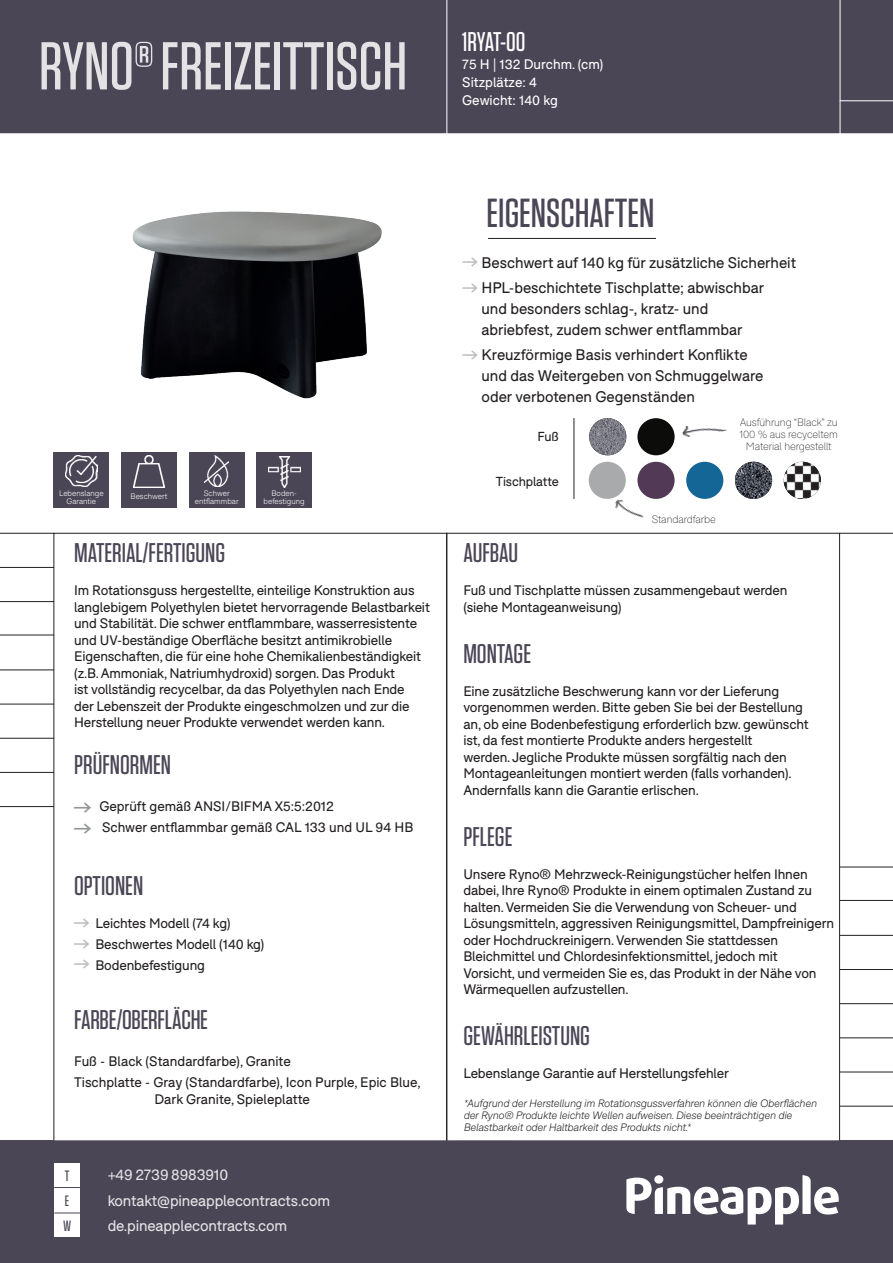
<style>
.page{position:relative;width:893px;height:1263px;background:#fff}
.page>*{position:absolute;margin:0;border:0;box-sizing:border-box;transform-origin:0 0}
.t1{font:500 67.5px "Tungsten";color:#fff}
.t2{font:500 40.5px "Tungsten";color:#4b4656}
.FEATURES___OPTIONS_bullets{font:500 27px "Tungsten";color:#4b4656}
.t3{font:500 27px "Tungsten";letter-spacing:-.01em;color:#fff}
.FEATURES___OPTIONS_bullets-2{font:15px/21px "F37 Bolton";color:#231f20}
.t4{font:15px "F37 Bolton";letter-spacing:-.01em;color:#fff}
.t5{font:500 15px "Tungsten";color:#4b4656}
.FEATURES___OPTIONS_bullets-3{font:13.5px/16.5px "F37 Bolton";letter-spacing:-.01em;color:#231f20}
.t6{font:13.5px "F37 Bolton";color:#fff}
.PL_sub_product{font:12.75px "F37 Bolton";letter-spacing:-.01em;color:#231f20}
.t7{font:italic 300 10.5px/12px "F37 Bolton";letter-spacing:-.01em;color:#231f20}
.PL_sub_product-2{font:100 10.5px/12px "F37 Bolton";letter-spacing:-.01em;color:#231f20;text-align:center}
.t8{font:300 7.8px/7.8px "F37 Bolton";color:#fff;text-align:center}
.s1{font-family:"Pinearrow";font-size:15px;color:#939598}
.s2{font-family:"Pinearrow";font-size:13.5px;color:#bcbdc0}
</style>
<div class="page">
<div style="left:1px;top:1px;width:891px;height:131px;background:#4b4656"></div>
<div style="left:0;top:0;width:893px;height:133px;border:2px solid #4b4656"></div>
<div style="left:1px;top:1141px;width:891px;height:121px;background:#4b4656"></div>
<div style="left:0;top:1140px;width:893px;height:123px;border:2px solid #4b4656"></div>
<hr style="left:840px;top:867px;width:53px;height:1px;background:#231f20">
<hr style="left:840px;top:1003px;width:53px;height:1px;background:#231f20">
<hr style="left:840px;top:935px;width:53px;height:1px;background:#231f20">
<hr style="left:840px;top:1072px;width:53px;height:1px;background:#231f20">
<hr style="left:840px;top:1037px;width:53px;height:1px;background:#231f20">
<hr style="left:840px;top:969px;width:53px;height:1px;background:#231f20">
<hr style="left:840px;top:1106px;width:53px;height:1px;background:#231f20">
<img style="left:132px;top:211px;width:250px;height:188px">
<hr style="left:840px;top:900px;width:53px;height:1px;background:#231f20">
<svg style="left:626px;top:1175px;width:213px;height:49px"></svg>
<div style="left:654px;top:1175px;width:9px;height:9px;background:#fff;border-radius:50%"></div>
<div style="left:54px;top:1162px;width:26px;height:25px;background:#fff"></div>
<div style="left:54px;top:1187px;width:26px;height:25px;background:#fff"></div>
<svg style="left:54px;top:1187px;width:26px;height:1px"></svg>
<hr style="left:840px;top:533px;width:53px;height:1px;background:#231f20">
<div style="left:256px;top:452px;width:56px;height:55px;background:#4b4656"></div>
<img style="left:268px;top:457px;width:32px;height:30px">
<div style="left:121px;top:452px;width:56px;height:55px;background:#4b4656"></div>
<img style="left:134px;top:456px;width:30px;height:31px">
<div style="left:189px;top:452px;width:55px;height:55px;background:#4b4656"></div>
<img style="left:204px;top:456px;width:25px;height:31px">
<div style="left:53px;top:452px;width:56px;height:55px;background:#4b4656"></div>
<img style="left:66px;top:456px;width:31px;height:31px">
<hr style="left:488px;top:238px;width:168px;height:1px;background:#231f20">
<hr style="left:840px;top:0;width:1px;height:135px;background:#fff">
<hr style="left:840px;top:100px;width:53px;height:1px;background:#fff">
<hr style="left:446px;top:0;width:1px;height:134px;background:#fff">
<hr style="left:0;top:601px;width:54px;height:1px;background:#231f20">
<hr style="left:0;top:738px;width:54px;height:1px;background:#231f20">
<hr style="left:0;top:669px;width:54px;height:1px;background:#231f20">
<hr style="left:0;top:533px;width:54px;height:1px;background:#231f20">
<hr style="left:0;top:806px;width:54px;height:1px;background:#231f20">
<hr style="left:0;top:772px;width:54px;height:1px;background:#231f20">
<hr style="left:0;top:704px;width:54px;height:1px;background:#231f20">
<hr style="left:0;top:567px;width:54px;height:1px;background:#231f20">
<hr style="left:0;top:635px;width:54px;height:1px;background:#231f20">
<div style="left:54px;top:1212px;width:26px;height:25px;background:#fff"></div>
<svg style="left:54px;top:1212px;width:26px;height:1px"></svg>
<div style="left:637px;top:462px;width:38px;height:37px;background:#523a57;border-radius:50%"></div>
<div style="left:686px;top:462px;width:37px;height:37px;background:#146697;border-radius:50%"></div>
<div style="left:589px;top:462px;width:37px;height:37px;background:#a9aaac;border-radius:50%"></div>
<img style="left:735px;top:462px;width:37px;height:37px;border-radius:19px">
<div style="left:637px;top:418px;width:38px;height:37px;background:#0c0c0a;border-radius:50%"></div>
<img style="left:784px;top:462px;width:37px;height:37px;border-radius:19px">
<img style="left:589px;top:418px;width:37px;height:37px;border-radius:19px">
<hr style="left:574px;top:418px;width:1px;height:81px;background:#231f20">
<img style="left:682px;top:426px;width:45px;height:11px">
<img style="left:613px;top:497px;width:31px;height:21px">
<h1 class="t1" style="left:39px;top:31px;width:370px">RYNO® FREIZEITTISCH</h1>
<p class="t3" style="left:462px;top:27px;width:65px">1RYAT-00</p>
<p class="t6" style="left:462px;top:56px;width:150px">75 H | 132 Durchm. (cm)∅</p>
<p class="t6" style="left:462px;top:74px;width:76px">Sitzplätze: 4</p>
<p class="t6" style="left:462px;top:92px;width:97px">Gewicht: 140 kg</p>
<p class="t8" style="left:59px;top:489px;width:46px">Lebenslange<br>Garantie</p>
<p class="t8" style="left:131px;top:492px;width:38px">Beschwert</p>
<p class="t8" style="left:204px;top:489px;width:27px">Schwer</p>
<p class="t8" style="left:195px;top:497px;width:45px">entflammbar</p>
<p class="t8" style="left:271px;top:489px;width:27px">Boden-</p>
<p class="t8" style="left:264px;top:497px;width:43px">befestigung</p>
<p class="FEATURES___OPTIONS_bullets" style="left:74px;top:539px;width:152px">MATERIAL/FERTIGUNG</p>
<p class="FEATURES___OPTIONS_bullets-3" style="left:74px;top:582px;width:357px">Im Rotationsguss hergestellte, einteilige Konstruktion aus langlebigem Polyethylen bietet hervorragende Belastbarkeit und Stabilität. Die schwer entflammbare, wasserresistente und UV-beständige Oberfläche besitzt antimikrobielle Eigenschaften, die für eine hohe Chemikalienbeständigkeit (z.B. Ammoniak, Natriumhydroxid) sorgen. Das Produkt<br>ist vollständig recycelbar, da das Polyethylen nach Ende<br>der Lebenszeit der Produkte eingeschmolzen und zur die Herstellung neuer Produkte verwendet werden kann.</p>
<p class="FEATURES___OPTIONS_bullets" style="left:74px;top:750px;width:98px">PRÜFNORMEN</p>
<p class="FEATURES___OPTIONS_bullets-3" style="left:74px;top:798px;width:261px"><span class="s1">A</span> Geprüft gemäß ANSI/BIFMA X5:5:2012</p>
<p class="FEATURES___OPTIONS_bullets-3" style="left:74px;top:819px;width:341px"><span class="s1">A</span> Schwer entflammbar gemäß CAL 133 und UL 94 HB</p>
<p class="FEATURES___OPTIONS_bullets" style="left:74px;top:872px;width:71px">OPTIONEN</p>
<p class="FEATURES___OPTIONS_bullets-3" style="left:74px;top:915px;width:158px"><sup>A</sup>Leichtes Modell (74 kg)</p>
<p class="FEATURES___OPTIONS_bullets-3" style="left:74px;top:936px;width:192px"><sup>A</sup>Beschwertes Modell (140 kg)</p>
<p class="FEATURES___OPTIONS_bullets-3" style="left:74px;top:957px;width:132px"><sup>A</sup>Bodenbefestigung</p>
<p class="FEATURES___OPTIONS_bullets" style="left:74px;top:1006px;width:135px">FARBE/OBERFLÄCHE</p>
<p class="FEATURES___OPTIONS_bullets-3" style="left:74px;top:1053px;width:218px">Fuß - Black (Standardfarbe), Granite</p>
<p class="FEATURES___OPTIONS_bullets-3" style="left:74px;top:1074px;width:348px">Tischplatte - Gray (Standardfarbe), Icon Purple, Epic Blue,</p>
<p class="FEATURES___OPTIONS_bullets-3" style="left:154px;top:1091px;width:157px">Dark Granite, Spieleplatte</p>
<p class="t5" style="left:65px;top:1168px;width:6px">T</p>
<p class="t4" style="left:107px;top:1166px;width:122px">+49 2739 8983910</p>
<p class="t5" style="left:65px;top:1193px;width:6px">E</p>
<p class="t4" style="left:107px;top:1191px;width:224px">kontakt@pineapplecontracts.com</p>
<p class="t5" style="left:63px;top:1218px;width:10px">W</p>
<p class="t4" style="left:107px;top:1217px;width:181px">de.pineapplecontracts.com</p>
<p class="t2" style="left:487px;top:192px;width:169px">EIGENSCHAFTEN</p>
<p class="FEATURES___OPTIONS_bullets-2" style="left:462px;top:252px;width:335px"><span class="s2">A</span>Beschwert auf 140 kg für zusätzliche Sicherheit</p>
<p class="FEATURES___OPTIONS_bullets-2" style="left:481px;top:277px;width:284px;text-indent:-19px"><span class="s2">A</span>HPL-beschichtete Tischplatte; abwischbar und besonders schlag-, kratz- und abriebfest, zudem schwer entflammbar</p>
<p class="FEATURES___OPTIONS_bullets-2" style="left:481px;top:344px;width:283px;text-indent:-19px"><span class="s2">A</span>Kreuzförmige Basis verhindert Konflikte und das Weitergeben von Schmuggelware oder verbotenen Gegenständen</p>
<p class="PL_sub_product" style="left:537px;top:429px;width:23px">Fuß</p>
<p class="PL_sub_product" style="left:496px;top:474px;width:64px">Tischplatte</p>
<p class="PL_sub_product-2" style="left:739px;top:416px;width:100px">Ausführung “Black” zu<br>100 % aus recyceltem<br>Material hergestellt</p>
<p class="PL_sub_product-2" style="left:652px;top:513px;width:66px">Standardfarbe</p>
<p class="FEATURES___OPTIONS_bullets" style="left:463px;top:539px;width:56px">AUFBAU</p>
<p class="FEATURES___OPTIONS_bullets-3" style="left:463px;top:582px;width:326px">Fuß und Tischplatte müssen zusammengebaut werden (siehe Montageanweisung)</p>
<p class="FEATURES___OPTIONS_bullets" style="left:463px;top:639px;width:69px">MONTAGE</p>
<p class="FEATURES___OPTIONS_bullets-3" style="left:463px;top:683px;width:317px">Eine zusätzliche Beschwerung kann vor der Lieferung</p>
<p class="FEATURES___OPTIONS_bullets-3" style="left:463px;top:699px;width:341px">vorgenommen werden. Bitte geben Sie bei der Bestellung</p>
<p class="FEATURES___OPTIONS_bullets-3" style="left:463px;top:716px;width:347px">an, ob eine Bodenbefestigung erforderlich bzw. gewünscht</p>
<p class="FEATURES___OPTIONS_bullets-3" style="left:463px;top:732px;width:291px">ist, da fest montierte Produkte anders hergestellt</p>
<p class="FEATURES___OPTIONS_bullets-3" style="left:463px;top:749px;width:325px">werden. Jegliche Produkte müssen sorgfältig nach den</p>
<p class="FEATURES___OPTIONS_bullets-3" style="left:463px;top:765px;width:330px">Montageanleitungen montiert werden (falls vorhanden).</p>
<p class="FEATURES___OPTIONS_bullets-3" style="left:463px;top:782px;width:237px">Andernfalls kann die Garantie erlischen.</p>
<p class="FEATURES___OPTIONS_bullets" style="left:463px;top:822px;width:51px">PFLEGE</p>
<p class="FEATURES___OPTIONS_bullets-3" style="left:463px;top:866px;width:372px">Unsere Ryno® Mehrzweck-Reinigungstücher helfen Ihnen dabei, Ihre Ryno® Produkte in einem optimalen Zustand zu halten. Vermeiden Sie die Verwendung von Scheuer- und Lösungsmitteln, aggressiven Reinigungsmittel, Dampfreinigern oder Hochdruckreinigern. Verwenden Sie stattdessen Bleichmittel und Chlordesinfektionsmittel, jedoch mit<br>Vorsicht, und vermeiden Sie es, das Produkt in der Nähe von Wärmequellen aufzustellen.</p>
<p class="FEATURES___OPTIONS_bullets" style="left:463px;top:1022px;width:128px">GEWÄHRLEISTUNG</p>
<p class="FEATURES___OPTIONS_bullets-3" style="left:463px;top:1065px;width:267px">Lebenslange Garantie auf Herstellungsfehler</p>
<p class="t7" style="left:463px;top:1097px;width:355px">*Aufgrund der Herstellung im Rotationsgussverfahren können die Oberflächen der Ryno® Produkte leichte Wellen aufweisen. Diese beeinträchtigen die<br>Belastbarkeit oder Haltbarkeit des Produkts nicht.*</p>
</div>
